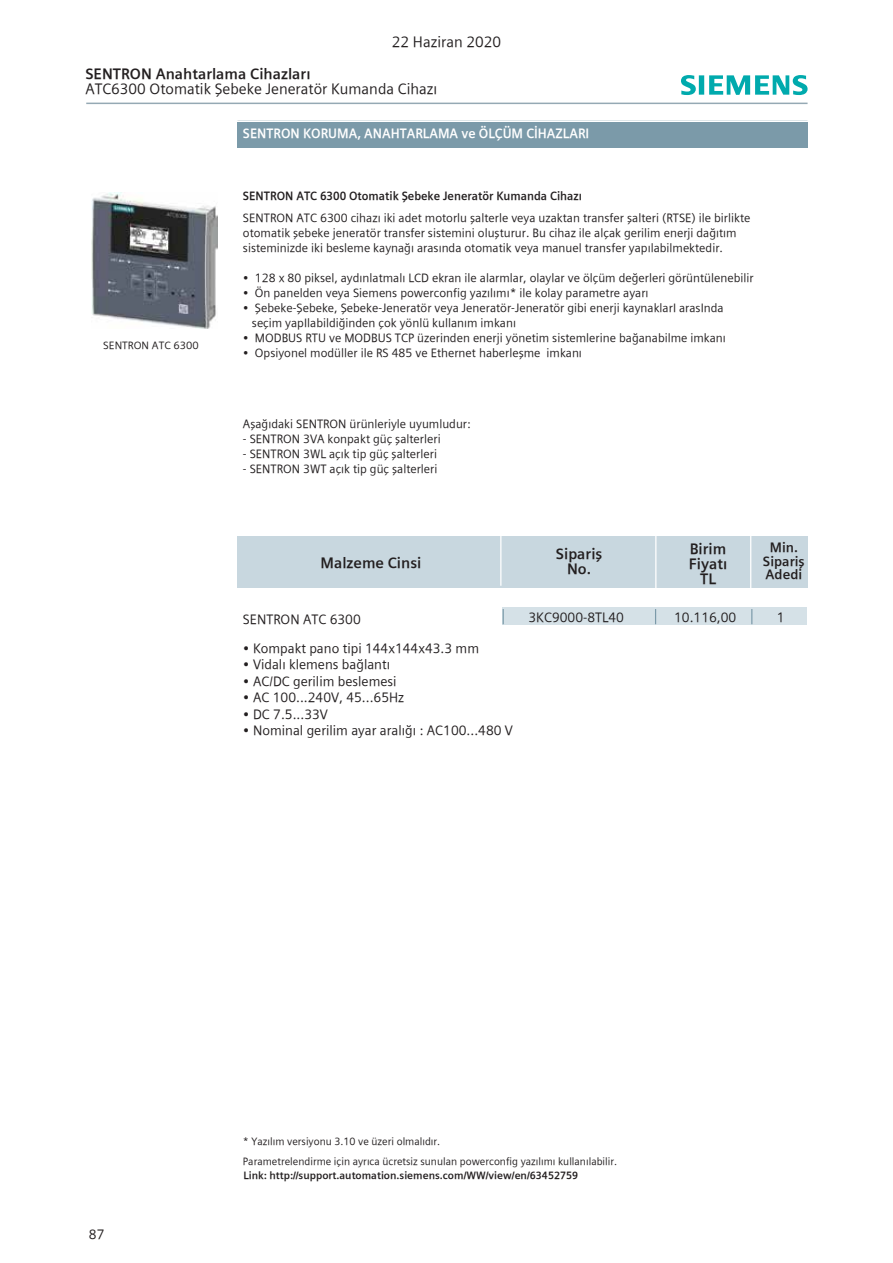
<style>
.page{position:relative;width:893px;height:1263px;background:#fff}
.page>*{position:absolute;margin:0;border:0;box-sizing:border-box;transform-origin:0 0}
.t1{font:700 15px/15px "Siemens Sans Turkish";color:#231f20;text-align:center}
.t2{font:15px "Siemens Sans Turkish Roman";color:#231f20}
.t3{font:13.5px "Siemens Sans Turkish Roman";color:#231f20}
.t4{font:700 13.5px "Siemens Sans Turkish";color:#fff;scale:.95 1}
.t5{font:700 13.5px/13.5px "Siemens Sans Turkish";color:#231f20;text-align:center}
.t6{font:12px/15px "Siemens Sans Turkish Roman";color:#231f20}
.t7{font:700 12px "Siemens Sans Turkish";color:#231f20;scale:.95 1}
.t8{font:10.5px "Siemens Sans Turkish Roman";color:#231f20}
.t9{font:700 10.5px "Siemens Sans Turkish";color:#231f20}
.t10{font:10.5px "Siemens Sans Turkish Roman";color:#231f20;scale:1.04 1}
</style>
<div class="page">
<div style="left:503px;top:608px;width:304px;height:17px;background:#d5e1e7"></div>
<svg style="left:655px;top:609px;width:1px;height:15px"></svg>
<svg style="left:751px;top:609px;width:1px;height:15px"></svg>
<svg style="left:503px;top:609px;width:1px;height:15px"></svg>
<div style="left:237px;top:122px;width:571px;height:25px;background:#7b9aa9"></div>
<div style="left:237px;top:537px;width:571px;height:51px;background:#c8d7df"></div>
<hr style="left:655px;top:531px;width:1px;height:62px;background:#fff">
<hr style="left:750px;top:531px;width:1px;height:62px;background:#fff">
<hr style="left:500px;top:531px;width:1px;height:55px;background:#fff">
<hr style="left:86px;top:103px;width:722px;height:1px;background:#95a9b4">
<svg style="left:681px;top:75px;width:127px;height:20px"></svg>
<img style="left:91px;top:193px;width:126px;height:135px">
<p class="t2" style="left:392px;top:33px;width:111px">22 Haziran 2020</p>
<p class="t1" style="left:85px;top:67px;width:227px">SENTRON Anahtarlama Cihazları</p>
<p class="t2" style="left:85px;top:81px;width:353px">ATC6300 Otomatik Şebeke Jeneratör Kumanda Cihazı</p>
<p class="t10" style="left:103px;top:339px;width:93px">SENTRON ATC 6300</p>
<p class="t4" style="left:243px;top:126px;width:366px">SENTRON KORUMA, ANAHTARLAMA ve ÖLÇÜM C‹HAZLARI</p>
<p class="t7" style="left:243px;top:189px;width:358px">SENTRON ATC 6300 Otomatik Şebeke Jeneratör Kumanda Cihaz›</p>
<p class="t6" style="left:243px;top:211px;width:509px">SENTRON ATC 6300 cihazı iki adet motorlu şalterle veya uzaktan transfer şalteri (RTSE) ile birlikte otomatik şebeke jeneratör transfer sistemini oluşturur. Bu cihaz ile alçak gerilim enerji dağıtım sisteminizde iki besleme kaynağı arasında otomatik veya manuel transfer yapılabilmektedir.</p>
<p class="t6" style="left:243px;top:271px;width:512px">• 128 x 80 piksel, aydınlatmalı LCD ekran ile alarmlar, olaylar ve ölçüm değerleri görüntülenebilir</p>
<p class="t6" style="left:243px;top:286px;width:407px">• Ön panelden veya Siemens powerconfig yazılımı* ile kolay parametre ayarı</p>
<p class="t6" style="left:252px;top:301px;width:473px;text-indent:-9px">• Şebeke-Şebeke, Şebeke-Jeneratör veya Jeneratör-Jeneratör gibi enerji kaynaklarI arasInda seçim yapIlabildiğinden çok yönlü kullan›m imkanı</p>
<p class="t6" style="left:243px;top:331px;width:484px">• MODBUS RTU ve MODBUS TCP üzerinden enerji yönetim sistemlerine bağanabilme imkanı</p>
<p class="t6" style="left:243px;top:346px;width:341px">• Opsiyonel modüller ile RS 485 ve Ethernet haberleşme imkanı</p>
<p class="t6" style="left:243px;top:417px;width:229px">Aşağıdaki SENTRON ürünleriyle uyumludur:</p>
<p class="t6" style="left:243px;top:432px;width:199px">- SENTRON 3VA konpakt güç şalterleri</p>
<p class="t6" style="left:243px;top:447px;width:196px">- SENTRON 3WL açık tip güç şalterleri</p>
<p class="t6" style="left:243px;top:462px;width:196px">- SENTRON 3WT aç›k tip güç şalterleri</p>
<p class="t1" style="left:320px;top:556px;width:102px">Malzeme Cinsi</p>
<p class="t1" style="left:556px;top:546px;width:48px">Sipariş<br>No.</p>
<p class="t5" style="left:763px;top:541px;width:43px">Min.<br>Sipariş<br>Adedi</p>
<p class="t1" style="left:689px;top:541px;width:40px">Birim<br>Fiyat›<br>TL</p>
<p class="t3" style="left:243px;top:611px;width:119px">SENTRON ATC 6300</p>
<p class="t3" style="left:528px;top:610px;width:97px">3KC9000-8TL40</p>
<p class="t3" style="left:243px;top:640px;width:238px">• Kompakt pano tipi 144x144x43.3 mm</p>
<p class="t3" style="left:243px;top:657px;width:149px">• Vidalı klemens bağlantı</p>
<p class="t3" style="left:243px;top:673px;width:155px">• AC/DC gerilim beslemesi</p>
<p class="t3" style="left:243px;top:690px;width:163px">• AC 100...240V, 45...65Hz</p>
<p class="t3" style="left:243px;top:706px;width:86px">• DC 7.5...33V</p>
<p class="t3" style="left:243px;top:723px;width:271px">• Nominal gerilim ayar aralığı : AC100...480 V</p>
<p class="t3" style="left:674px;top:610px;width:64px">10.116,00</p>
<p class="t3" style="left:777px;top:610px;width:9px">1</p>
<p class="t3" style="left:89px;top:1226px;width:17px">87</p>
<p class="t8" style="left:243px;top:1136px;width:199px">* Yazılım versiyonu 3.10 ve üzeri olmalıdır.</p>
<p class="t8" style="left:243px;top:1155px;width:376px">Parametrelendirme için ayr›ca ücretsiz sunulan powerconfig yaz›l›m› kullan›labilir.</p>
<p class="t9" style="left:244px;top:1169px;width:336px">Link: http://support.automation.siemens.com/WW/view/en/63452759</p>
</div>
